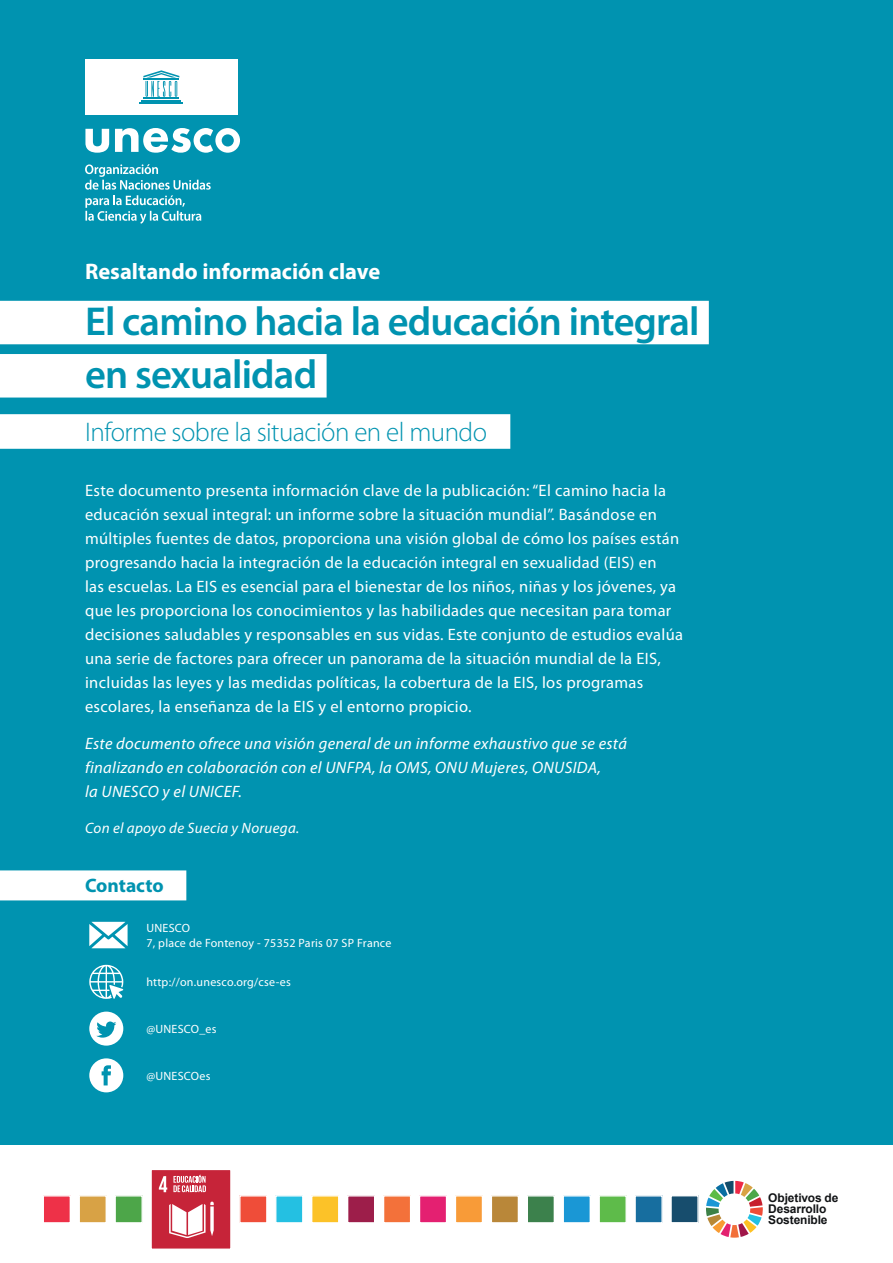
<style>
.page{position:relative;width:893px;height:1263px;background:#fff}
.page>*{position:absolute;margin:0;border:0;box-sizing:border-box;transform-origin:0 0}
.t1{font:600 40.5px/53.2px "Myriad Pro";letter-spacing:-.02em;color:#0093b0}
.t2{font:300 27px "Myriad Pro";letter-spacing:-.02em;color:#0093b0}
.t3{font:700 22.5px "Myriad Pro";color:#fff}
.t4{font:700 19.5px "Myriad Pro";color:#0093b0}
.t5{font:16.5px/24px "Myriad Pro";letter-spacing:.02em;color:#fff}
.t6{font:italic 16.5px/24px "Myriad Pro";letter-spacing:.02em;color:#fff}
.t7{font:italic 15px "Myriad Pro";letter-spacing:.02em;color:#fff}
.t8{font:12px/14.4px "Myriad Pro";letter-spacing:.02em;color:#fff}
.t9{font:700 12px/11.2px "Arial";letter-spacing:-.01em;color:#111315}
</style>
<div class="page">
<div style="left:0;top:0;width:893px;height:1145px;background:#0093b0"></div>
<div style="left:0;top:301px;width:709px;height:43px;background:#fff"></div>
<div style="left:0;top:354px;width:327px;height:43px;background:#fff"></div>
<div style="left:0;top:414px;width:510px;height:35px;background:#fff"></div>
<div style="left:0;top:870px;width:186px;height:30px;background:#fff"></div>
<svg style="left:706px;top:1180px;width:57px;height:58px"></svg>
<div style="left:43px;top:1196px;width:27px;height:27px;background:#ee3148"></div>
<div style="left:43px;top:1195px;width:28px;height:28px;border:1px solid #fff"></div>
<div style="left:79px;top:1196px;width:27px;height:27px;background:#d8a245"></div>
<div style="left:79px;top:1195px;width:28px;height:28px;border:1px solid #fff"></div>
<div style="left:115px;top:1196px;width:27px;height:27px;background:#4da649"></div>
<div style="left:114px;top:1195px;width:29px;height:28px;border:1px solid #fff"></div>
<div style="left:240px;top:1196px;width:27px;height:27px;background:#ef4d39"></div>
<div style="left:239px;top:1195px;width:29px;height:28px;border:1px solid #fff"></div>
<div style="left:276px;top:1196px;width:27px;height:27px;background:#24c0e2"></div>
<div style="left:275px;top:1195px;width:28px;height:28px;border:1px solid #fff"></div>
<div style="left:312px;top:1196px;width:27px;height:27px;background:#fcc228"></div>
<div style="left:311px;top:1195px;width:28px;height:28px;border:1px solid #fff"></div>
<div style="left:348px;top:1196px;width:27px;height:27px;background:#9d1e4a"></div>
<div style="left:347px;top:1195px;width:28px;height:28px;border:1px solid #fff"></div>
<div style="left:384px;top:1196px;width:27px;height:27px;background:#f3713a"></div>
<div style="left:383px;top:1195px;width:28px;height:28px;border:1px solid #fff"></div>
<div style="left:419px;top:1196px;width:28px;height:27px;background:#e42071"></div>
<div style="left:419px;top:1195px;width:28px;height:28px;border:1px solid #fff"></div>
<div style="left:455px;top:1196px;width:27px;height:27px;background:#f89b38"></div>
<div style="left:455px;top:1195px;width:28px;height:28px;border:1px solid #fff"></div>
<div style="left:491px;top:1196px;width:27px;height:27px;background:#b98739"></div>
<div style="left:491px;top:1195px;width:28px;height:28px;border:1px solid #fff"></div>
<div style="left:527px;top:1196px;width:27px;height:27px;background:#3c814c"></div>
<div style="left:527px;top:1195px;width:28px;height:28px;border:1px solid #fff"></div>
<div style="left:563px;top:1196px;width:27px;height:27px;background:#1a97d5"></div>
<div style="left:562px;top:1195px;width:29px;height:28px;border:1px solid #fff"></div>
<div style="left:599px;top:1196px;width:27px;height:27px;background:#5ebb4a"></div>
<div style="left:598px;top:1195px;width:29px;height:28px;border:1px solid #fff"></div>
<div style="left:635px;top:1196px;width:27px;height:27px;background:#176e9f"></div>
<div style="left:634px;top:1195px;width:29px;height:28px;border:1px solid #fff"></div>
<div style="left:671px;top:1196px;width:27px;height:27px;background:#174d6d"></div>
<div style="left:670px;top:1195px;width:29px;height:28px;border:1px solid #fff"></div>
<svg style="left:151px;top:1170px;width:80px;height:79px;background:#d25666"></svg>
<svg style="left:89px;top:922px;width:39px;height:26px"></svg>
<svg style="left:89px;top:965px;width:34px;height:34px"></svg>
<div style="left:89px;top:1011px;width:34px;height:34px;background:#fff;border-radius:50%"></div>
<svg style="left:96px;top:1021px;width:20px;height:17px"></svg>
<div style="left:89px;top:1058px;width:34px;height:34px;background:#fff;border-radius:50%"></div>
<svg style="left:102px;top:1065px;width:9px;height:20px"></svg>
<svg style="left:85px;top:164px;width:126px;height:60px"></svg>
<div style="left:85px;top:60px;width:153px;height:55px;background:#fff"></div>
<hr style="left:143px;top:98px;width:36px;height:1px;background:#0093b0">
<hr style="left:141px;top:100px;width:40px;height:2px;background:#0093b0">
<hr style="left:139px;top:103px;width:44px;height:1px;background:#0093b0">
<svg style="left:143px;top:70px;width:36px;height:27px"></svg>
<svg style="left:85px;top:129px;width:24px;height:24px"></svg>
<svg style="left:115px;top:128px;width:125px;height:25px"></svg>
<h3 class="t3" style="left:85px;top:256px;width:297px">Resaltando información clave</h3>
<h1 class="t1" style="left:85px;top:294px;width:616px">El camino hacia la educación integral en sexualidad</h1>
<h2 class="t2" style="left:85px;top:415px;width:404px">Informe sobre la situación en el mundo</h2>
<p class="t5" style="left:85px;top:478px;width:600px">Este documento presenta información clave de la publicación: “El camino hacia la educación sexual integral: un informe sobre la situación mundial”. Basándose en múltiples fuentes de datos, proporciona una visión global de cómo los países están progresando hacia la integración de la educación integral en sexualidad (EIS) en<br>las escuelas. La EIS es esencial para el bienestar de los niños, niñas y los jóvenes, ya que les proporciona los conocimientos y las habilidades que necesitan para tomar decisiones saludables y responsables en sus vidas. Este conjunto de estudios evalúa una serie de factores para ofrecer un panorama de la situación mundial de la EIS, incluidas las leyes y las medidas políticas, la cobertura de la EIS, los programas escolares, la enseñanza de la EIS y el entorno propicio.</p>
<p class="t6" style="left:85px;top:731px;width:544px">Este documento ofrece una visión general de un informe exhaustivo que se está finalizando en colaboración con el UNFPA, la OMS, ONU Mujeres, ONUSIDA,<br>la UNESCO y el UNICEF.</p>
<p class="t7" style="left:85px;top:819px;width:216px">Con el apoyo de Suecia y Noruega.</p>
<p class="t4" style="left:85px;top:872px;width:80px">Contacto</p>
<p class="t8" style="left:146px;top:921px;width:247px">UNESCO<br>7, place de Fontenoy - 75352 Paris 07 SP France</p>
<p class="t8" style="left:146px;top:975px;width:146px">http://on.unesco.org/cse-es</p>
<p class="t8" style="left:146px;top:1022px;width:72px">@UNESCO_es</p>
<p class="t8" style="left:146px;top:1068px;width:66px">@UNESCOes</p>
<p class="t9" style="left:768px;top:1192px;width:72px">Objetivos de<br>Desarrollo<br>Sostenible</p>
</div>
